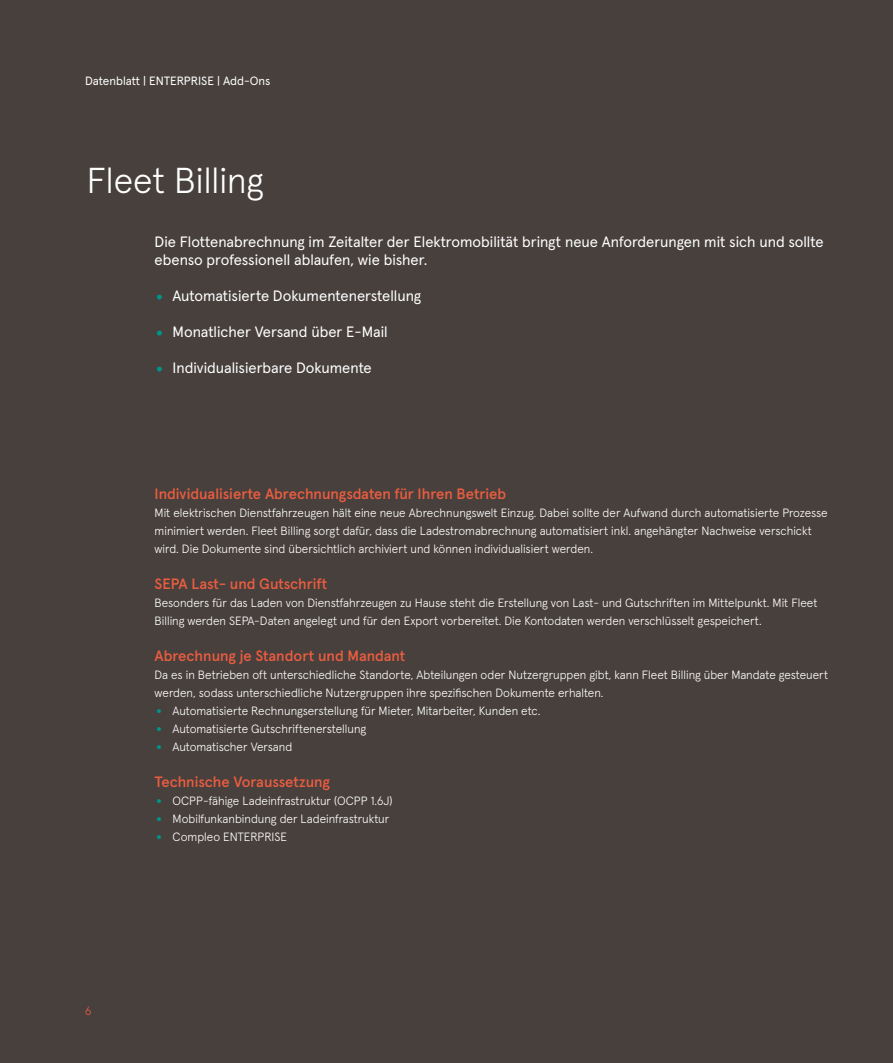
<style>
.page{position:relative;width:893px;height:1063px;background:#47403d}
.page>*{position:absolute;margin:0;border:0;box-sizing:border-box;transform-origin:0 0}
.t1{font:300 36px "Apercu Pro";color:#fff}
.t2{font:15px/18px "Apercu Pro";color:#fff}
.t3{font:500 15px "Apercu Pro";color:#eb5d40}
.t4{font:300 12px/18px "Apercu Pro";color:#fff}
.t5{font:12px "Apercu Pro";color:#fff}
.t6{font:300 12px "Apercu Pro";color:#eb5d40}
.s1{font-size:30px;color:#00968d}
</style>
<div class="page">
<p class="t5" style="left:85px;top:72px;width:187px">Datenblatt | ENTERPRISE | Add-Ons</p>
<h1 class="t1" style="left:87px;top:153px;width:178px">Fleet Billing</h1>
<p class="t2" style="left:155px;top:232px;width:670px">Die Flottenabrechnung im Zeitalter der Elektromobilität bringt neue Anforderungen mit sich und sollte ebenso professionell ablaufen, wie bisher.</p>
<p class="t2" style="left:155px;top:286px;width:268px"><span class="s1">•</span> Automatisierte Dokumentenerstellung</p>
<p class="t2" style="left:155px;top:322px;width:235px"><span class="s1">•</span> Monatlicher Versand über E-Mail</p>
<p class="t2" style="left:155px;top:358px;width:219px"><span class="s1">•</span> Individualisierbare Dokumente</p>
<p class="t3" style="left:155px;top:482px;width:353px">Individualisierte Abrechnungsdaten für Ihren Betrieb</p>
<p class="t4" style="left:155px;top:503px;width:675px">Mit elektrischen Dienstfahrzeugen hält eine neue Abrechnungswelt Einzug. Dabei sollte der Aufwand durch automatisierte Prozesse minimiert werden. Fleet Billing sorgt dafür, dass die Ladestromabrechnung automatisiert inkl. angehängter Nachweise verschickt wird. Die Dokumente sind übersichtlich archiviert und können individualisiert werden.</p>
<p class="t3" style="left:155px;top:572px;width:174px">SEPA Last- und Gutschrift</p>
<p class="t4" style="left:155px;top:593px;width:664px">Besonders für das Laden von Dienstfahrzeugen zu Hause steht die Erstellung von Last- und Gutschriften im Mittelpunkt. Mit Fleet<br>Billing werden SEPA-Daten angelegt und für den Export vorbereitet. Die Kontodaten werden verschlüsselt gespeichert.</p>
<p class="t3" style="left:155px;top:644px;width:252px">Abrechnung je Standort und Mandant</p>
<p class="t4" style="left:155px;top:665px;width:675px">Da es in Betrieben oft unterschiedliche Standorte, Abteilungen oder Nutzergruppen gibt, kann Fleet Billing über Mandate gesteuert werden, sodass unterschiedliche Nutzergruppen ihre spezifischen Dokumente erhalten.</p>
<p class="t4" style="left:155px;top:701px;width:387px"><span class="s1">•</span> Automatisierte Rechnungserstellung für Mieter, Mitarbeiter, Kunden etc.</p>
<p class="t4" style="left:155px;top:719px;width:213px"><span class="s1">•</span> Automatisierte Gutschriftenerstellung</p>
<p class="t4" style="left:155px;top:737px;width:139px"><span class="s1">•</span> Automatischer Versand</p>
<p class="t3" style="left:155px;top:770px;width:177px">Technische Voraussetzung</p>
<p class="t4" style="left:155px;top:791px;width:240px"><span class="s1">•</span> OCPP-fähige Ladeinfrastruktur (OCPP 1.6J)</p>
<p class="t4" style="left:155px;top:809px;width:236px"><span class="s1">•</span> Mobilfunkanbindung der Ladeinfrastruktur</p>
<p class="t4" style="left:155px;top:827px;width:134px"><span class="s1">•</span> Compleo ENTERPRISE</p>
<p class="t6" style="left:85px;top:1001px;width:8px">6</p>
</div>
